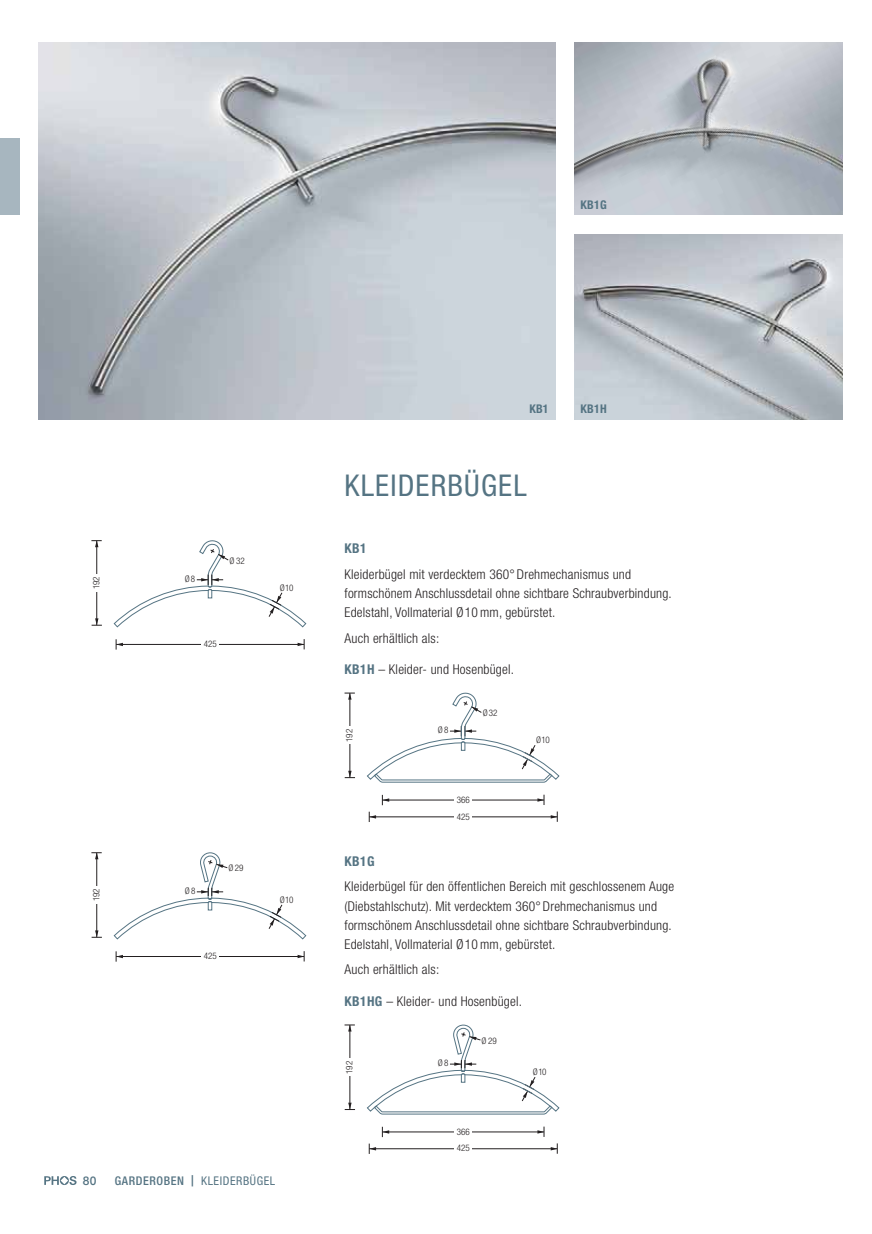
<style>
.page{position:relative;width:872px;height:1234px;background:#fff}
.page>*{position:absolute;margin:0;border:0;box-sizing:border-box;transform-origin:0 0}
.t1{font:condensed 30px "Helvetica Neue LT Std";letter-spacing:.04em;color:#557483}
.t2{font:300 condensed 13.5px/19.2px "Helvetica Neue LT Std";letter-spacing:.015em;color:#231f20}
.t3{font:700 condensed 13.5px "Helvetica Neue LT Std";letter-spacing:.03em;color:#557483}
.t4{font:condensed 12px "Helvetica Neue LT Std";letter-spacing:.05em;color:#557483}
.t5{font:700 condensed 12px "Helvetica Neue LT Std";letter-spacing:.02em;color:#557483}
.t6{font:500 12px "Helvetica Neue LT Std";color:#557483}
.t7{font:300 condensed 9px "Helvetica Neue LT Std";color:#231f20}
.s1{font-weight:500}
.s2{font-weight:500;font-stretch:normal;font-size:11.25px}
.s3{font-weight:700;color:#557483}
</style>
<div class="page">
<img style="left:574px;top:234px;width:268px;height:185px">
<img style="left:574px;top:43px;width:268px;height:172px">
<img style="left:38px;top:43px;width:517px;height:376px">
<svg style="left:92px;top:618px;width:10px;height:7px"></svg>
<hr style="left:96px;top:540px;width:1px;height:85px;background:#231f20">
<svg style="left:91px;top:540px;width:11px;height:7px"></svg>
<div style="left:93px;top:574px;width:7px;height:17px;background:#fff"></div>
<svg style="left:116px;top:639px;width:7px;height:10px"></svg>
<hr style="left:116px;top:644px;width:188px;height:1px;background:#231f20">
<svg style="left:297px;top:639px;width:8px;height:10px"></svg>
<div style="left:201px;top:640px;width:18px;height:7px;background:#fff"></div>
<svg style="left:113px;top:540px;width:194px;height:87px"></svg>
<svg style="left:92px;top:930px;width:10px;height:7px"></svg>
<hr style="left:96px;top:852px;width:1px;height:85px;background:#231f20">
<svg style="left:91px;top:852px;width:11px;height:7px"></svg>
<div style="left:93px;top:886px;width:7px;height:17px;background:#fff"></div>
<svg style="left:116px;top:951px;width:7px;height:10px"></svg>
<hr style="left:116px;top:956px;width:188px;height:1px;background:#231f20">
<svg style="left:297px;top:951px;width:8px;height:10px"></svg>
<div style="left:201px;top:952px;width:18px;height:7px;background:#fff"></div>
<svg style="left:113px;top:852px;width:194px;height:87px"></svg>
<svg style="left:348px;top:1102px;width:4px;height:7px"></svg>
<hr style="left:349px;top:1024px;width:1px;height:85px;background:#231f20">
<svg style="left:344px;top:1024px;width:11px;height:7px"></svg>
<div style="left:346px;top:1058px;width:7px;height:17px;background:#fff"></div>
<svg style="left:382px;top:1126px;width:7px;height:10px"></svg>
<hr style="left:382px;top:1131px;width:162px;height:1px;background:#231f20">
<svg style="left:537px;top:1126px;width:8px;height:10px"></svg>
<div style="left:454px;top:1127px;width:18px;height:7px;background:#fff"></div>
<svg style="left:369px;top:1143px;width:7px;height:10px"></svg>
<hr style="left:369px;top:1148px;width:188px;height:1px;background:#231f20">
<svg style="left:551px;top:1143px;width:7px;height:10px"></svg>
<div style="left:454px;top:1144px;width:18px;height:7px;background:#fff"></div>
<svg style="left:366px;top:1024px;width:194px;height:90px"></svg>
<svg style="left:345px;top:770px;width:10px;height:8px"></svg>
<hr style="left:349px;top:693px;width:1px;height:84px;background:#231f20">
<svg style="left:344px;top:692px;width:11px;height:7px"></svg>
<div style="left:346px;top:726px;width:7px;height:18px;background:#fff"></div>
<svg style="left:382px;top:794px;width:7px;height:11px"></svg>
<hr style="left:382px;top:799px;width:162px;height:1px;background:#231f20">
<svg style="left:537px;top:794px;width:8px;height:10px"></svg>
<div style="left:454px;top:796px;width:18px;height:7px;background:#fff"></div>
<svg style="left:369px;top:811px;width:7px;height:10px"></svg>
<hr style="left:369px;top:816px;width:188px;height:1px;background:#231f20">
<svg style="left:551px;top:811px;width:7px;height:10px"></svg>
<div style="left:454px;top:813px;width:18px;height:7px;background:#fff"></div>
<svg style="left:367px;top:692px;width:193px;height:90px"></svg>
<div style="left:0;top:138px;width:19px;height:77px;background:#a7b6bf"></div>
<svg style="left:44px;top:1176px;width:33px;height:8px"></svg>
<p class="t5" style="left:580px;top:197px;width:28px">KB1G</p>
<p class="t7" style="left:93px;top:589px;width:14px;rotate:-90deg">192</p>
<p class="t7" style="left:185px;top:575px;width:12px">Ø 8</p>
<p class="t7" style="left:229px;top:557px;width:17px">Ø 32</p>
<p class="t7" style="left:204px;top:640px;width:14px">425</p>
<p class="t7" style="left:280px;top:584px;width:15px">Ø 10</p>
<p class="t7" style="left:93px;top:901px;width:14px;rotate:-90deg">192</p>
<p class="t7" style="left:185px;top:887px;width:12px">Ø 8</p>
<p class="t7" style="left:228px;top:864px;width:17px">Ø 29</p>
<p class="t7" style="left:204px;top:952px;width:14px">425</p>
<p class="t7" style="left:280px;top:896px;width:15px">Ø 10</p>
<p class="t6" style="left:83px;top:1173px;width:15px">80</p>
<p class="t4" style="left:115px;top:1176px;width:162px"><span class="s1">GARDEROBEN</span> <span class="s2">|</span> KLEIDERBÜGEL</p>
<p class="t5" style="left:529px;top:401px;width:21px">KB1</p>
<h1 class="t1" style="left:344px;top:474px;width:184px">KLEIDERBÜGEL</h1>
<p class="t5" style="left:580px;top:401px;width:28px">KB1H</p>
<p class="t3" style="left:344px;top:540px;width:24px">KB1</p>
<p class="t2" style="left:344px;top:566px;width:329px">Kleiderbügel mit verdecktem 360° Drehmechanismus und formschönem Anschlussdetail ohne sichtbare Schraubverbindung.<br>Edelstahl, Vollmaterial Ø 10 mm, gebürstet.</p>
<p class="t2" style="left:344px;top:629px;width:96px">Auch erhältlich als:</p>
<p class="t2" style="left:344px;top:661px;width:171px"><span class="s3">KB1H</span> – Kleider- und Hosenbügel.</p>
<p class="t7" style="left:346px;top:741px;width:14px;rotate:-90deg">192</p>
<p class="t7" style="left:438px;top:726px;width:12px">Ø 8</p>
<p class="t7" style="left:483px;top:709px;width:16px">Ø 32</p>
<p class="t7" style="left:457px;top:796px;width:14px">366</p>
<p class="t7" style="left:457px;top:813px;width:14px">425</p>
<p class="t7" style="left:536px;top:736px;width:15px">Ø 10</p>
<p class="t3" style="left:344px;top:853px;width:31px">KB1G</p>
<p class="t2" style="left:344px;top:878px;width:331px">Kleiderbügel für den öffentlichen Bereich mit geschlossenem Auge (Diebstahlschutz). Mit verdecktem 360° Drehmechanismus und formschönem Anschlussdetail ohne sichtbare Schraubverbindung.<br>Edelstahl, Vollmaterial Ø 10 mm, gebürstet.</p>
<p class="t2" style="left:344px;top:961px;width:96px">Auch erhältlich als:</p>
<p class="t2" style="left:344px;top:993px;width:179px"><span class="s3">KB1HG</span> – Kleider- und Hosenbügel.</p>
<p class="t7" style="left:346px;top:1073px;width:14px;rotate:-90deg">192</p>
<p class="t7" style="left:438px;top:1059px;width:12px">Ø 8</p>
<p class="t7" style="left:481px;top:1037px;width:17px">Ø 29</p>
<p class="t7" style="left:457px;top:1127px;width:14px">366</p>
<p class="t7" style="left:457px;top:1144px;width:14px">425</p>
<p class="t7" style="left:533px;top:1068px;width:15px">Ø 10</p>
</div>
